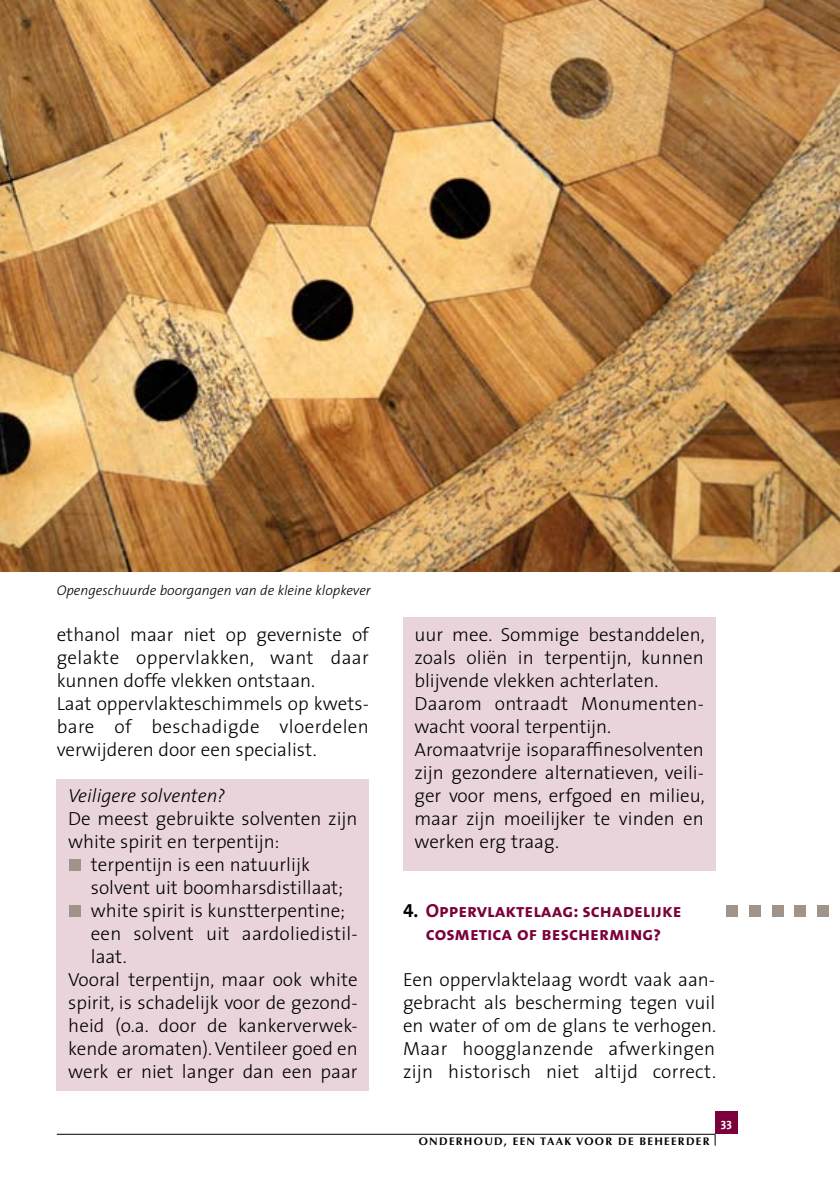
<style>
.page{position:relative;width:840px;height:1191px;background:#fff}
.page>*{position:absolute;margin:0;border:0;box-sizing:border-box;transform-origin:0 0}
.t1{font:300 19px/23px "The Sans";color:#000}
.t2{font:19px/23px "The Sans Bold Caps";color:#7b003b;text-align:center}
.t3{font:italic 300 19px "The Sans";color:#000}
.t4{font:italic 300 14px "The Sans";color:#000}
.t5{font:700 12px "The Sans";color:#fff}
.t6{font:700 11px "Optima";letter-spacing:.12em;color:#000}
.s1{color:#000}
</style>
<div class="page">
<div style="left:57px;top:779px;width:312px;height:311px;background:#ead4db"></div>
<div style="left:403px;top:618px;width:311px;height:253px;background:#ead4db"></div>
<div style="left:714px;top:1111px;width:23px;height:23px;background:#7b003b"></div>
<img style="left:0;top:0;width:839px;height:572px">
<div style="left:69px;top:859px;width:12px;height:12px;background:#9f938a"></div>
<div style="left:69px;top:905px;width:12px;height:12px;background:#9f938a"></div>
<div style="left:794px;top:905px;width:11px;height:12px;background:#9f938a"></div>
<div style="left:816px;top:905px;width:12px;height:12px;background:#9f938a"></div>
<div style="left:771px;top:905px;width:11px;height:12px;background:#9f938a"></div>
<div style="left:748px;top:905px;width:12px;height:12px;background:#9f938a"></div>
<div style="left:726px;top:905px;width:11px;height:12px;background:#9f938a"></div>
<hr style="left:57px;top:1134px;width:657px;height:1px;background:#000">
<p class="t4" style="left:57px;top:578px;width:315px">Opengeschuurde boorgangen van de kleine klopkever</p>
<p class="t1" style="left:57px;top:622px;width:313px">ethanol maar niet op geverniste of gelakte oppervlakken, want daar kunnen doffe vlekken ontstaan.<br>Laat oppervlakteschimmels op kwets&shy;bare of beschadigde vloerdelen verwijderen door een specialist.</p>
<p class="t3" style="left:68px;top:779px;width:158px">Veiligere solventen?</p>
<p class="t1" style="left:68px;top:806px;width:291px">De meest gebruikte solventen zijn</p>
<p class="t1" style="left:68px;top:829px;width:213px">white spirit en terpentijn:</p>
<p class="t1" style="left:91px;top:852px;width:220px">terpentijn is een natuurlijk</p>
<p class="t1" style="left:91px;top:875px;width:253px">solvent uit boomharsdistillaat;</p>
<p class="t1" style="left:91px;top:898px;width:255px">white spirit is kunstterpentine;</p>
<p class="t1" style="left:91px;top:921px;width:268px">een solvent uit aardoliedistil-</p>
<p class="t1" style="left:91px;top:944px;width:37px">laat.</p>
<p class="t1" style="left:68px;top:967px;width:291px">Vooral terpentijn, maar ook white</p>
<p class="t1" style="left:68px;top:990px;width:291px">spirit, is schadelijk voor de gezond-</p>
<p class="t1" style="left:68px;top:1013px;width:291px">heid (o.a. door de kankerverwek-</p>
<p class="t1" style="left:68px;top:1036px;width:291px">kende aromaten).Ventileer goed en</p>
<p class="t1" style="left:68px;top:1059px;width:291px">werk er niet langer dan een paar</p>
<p class="t1" style="left:414px;top:622px;width:292px">uur mee. Sommige bestanddelen, zoals oliën in terpentijn, kunnen blijvende vlekken achterlaten.<br>Daarom ontraadt Monumenten&shy;wacht vooral terpentijn.<br>Aromaatvrije isoparaffinesolventen zijn gezondere alternatieven, veili&shy;ger voor mens, erfgoed en milieu, maar zijn moeilijker te vinden en werken erg traag.</p>
<p class="t2" style="left:403px;top:898px;width:280px"><span class="s1">4.</span> Oppervlaktelaag: schadelijke cosmetica of bescherming?</p>
<p class="t1" style="left:403px;top:967px;width:314px;text-align:justify">Een oppervlaktelaag wordt vaak aan&shy;gebracht als bescherming tegen vuil en water of om de glans te verhogen.<br>Maar hoogglanzende afwerkingen zijn historisch niet altijd correct.</p>
<p class="t6" style="left:418px;top:1135px;width:292px">ONDERHOUD, EEN TAAK VOOR DE BEHEERDER</p>
<p class="t5" style="left:720px;top:1112px;width:12px">33</p>
</div>
